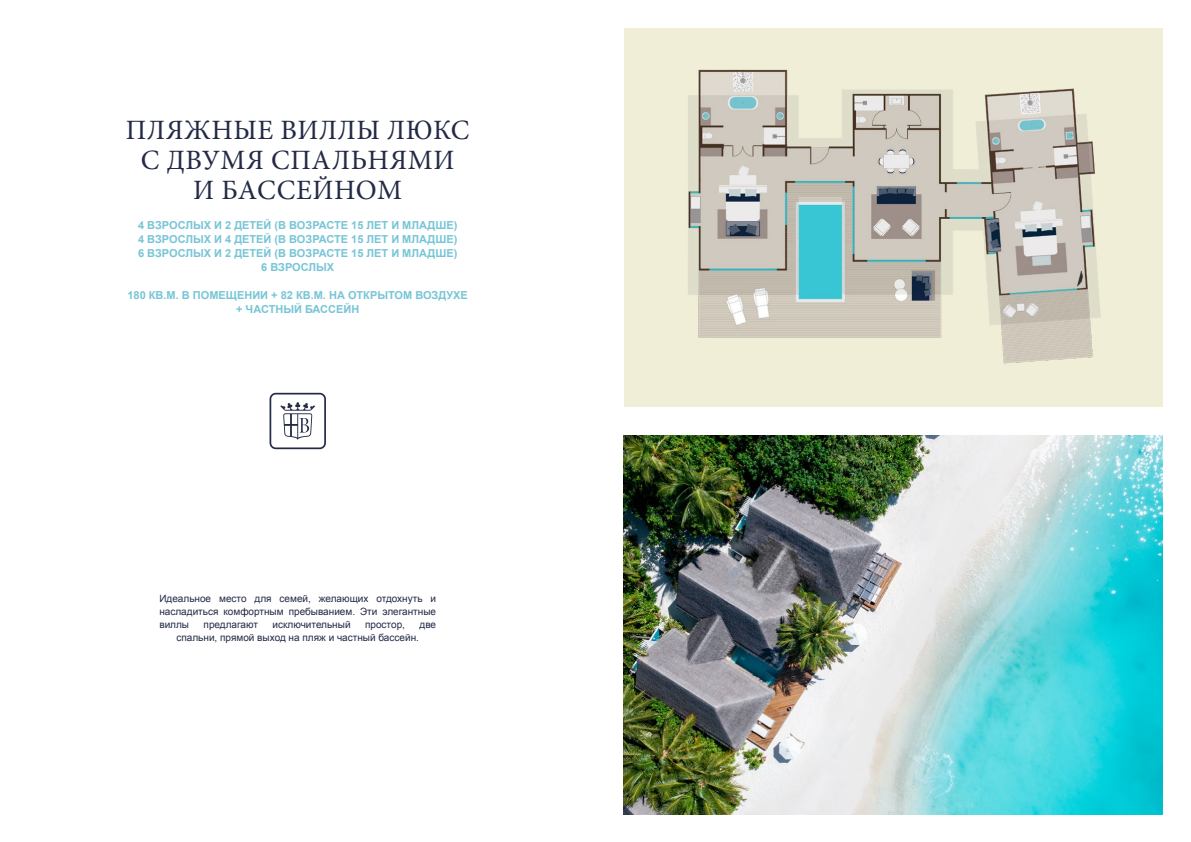
<style>
.page{position:relative;width:1191px;height:842px;background:#fff}
.page>*{position:absolute;margin:0;border:0;box-sizing:border-box;transform-origin:0 0}
.t1{font:28px/30px "Minion Pro";letter-spacing:.02em;color:#222a45;text-align:center}
.t2{font:700 11px/14px "Arial";color:#77c5d6;text-align:center}
.t3{font:10px/13px "Arial";color:#222a45;text-align:justify}
</style>
<div class="page">
<svg style="left:269px;top:393px;width:57px;height:56px"></svg>
<div style="left:624px;top:28px;width:538px;height:379px;background:#f1eed8"></div>
<img style="left:624px;top:435px;width:538px;height:379px">
<img style="left:688px;top:69px;width:413px;height:295px">
<h1 class="t1" style="left:126px;top:116px;width:345px">ПЛЯЖНЫЕ ВИЛЛЫ ЛЮКС<br>С ДВУМЯ СПАЛЬНЯМИ<br>И БАССЕЙНОМ</h1>
<p class="t2" style="left:138px;top:219px;width:321px">4 ВЗРОСЛЫХ И 2 ДЕТЕЙ (В ВОЗРАСТЕ 15 ЛЕТ И МЛАДШЕ)<br>4 ВЗРОСЛЫХ И 4 ДЕТЕЙ (В ВОЗРАСТЕ 15 ЛЕТ И МЛАДШЕ)<br>6 ВЗРОСЛЫХ И 2 ДЕТЕЙ (В ВОЗРАСТЕ 15 ЛЕТ И МЛАДШЕ)<br>6 ВЗРОСЛЫХ</p>
<p class="t2" style="left:127px;top:289px;width:342px">180 КВ.М. В ПОМЕЩЕНИИ + 82 КВ.М. НА ОТКРЫТОМ ВОЗДУХЕ + ЧАСТНЫЙ БАССЕЙН</p>
<p class="t3" style="left:159px;top:592px;width:278px">Идеальное место для семей, желающих отдохнуть и насладиться комфортным пребыванием. Эти элегантные виллы</p>
<p class="t3" style="left:204px;top:618px;width:56px">предлагают</p>
<p class="t3" style="left:272px;top:618px;width:80px">исключительный</p>
<p class="t3" style="left:365px;top:618px;width:41px">простор,</p>
<p class="t3" style="left:419px;top:618px;width:18px">две</p>
<p class="t3" style="left:176px;top:631px;width:244px">спальни, прямой выход на пляж и частный бассейн.</p>
</div>
